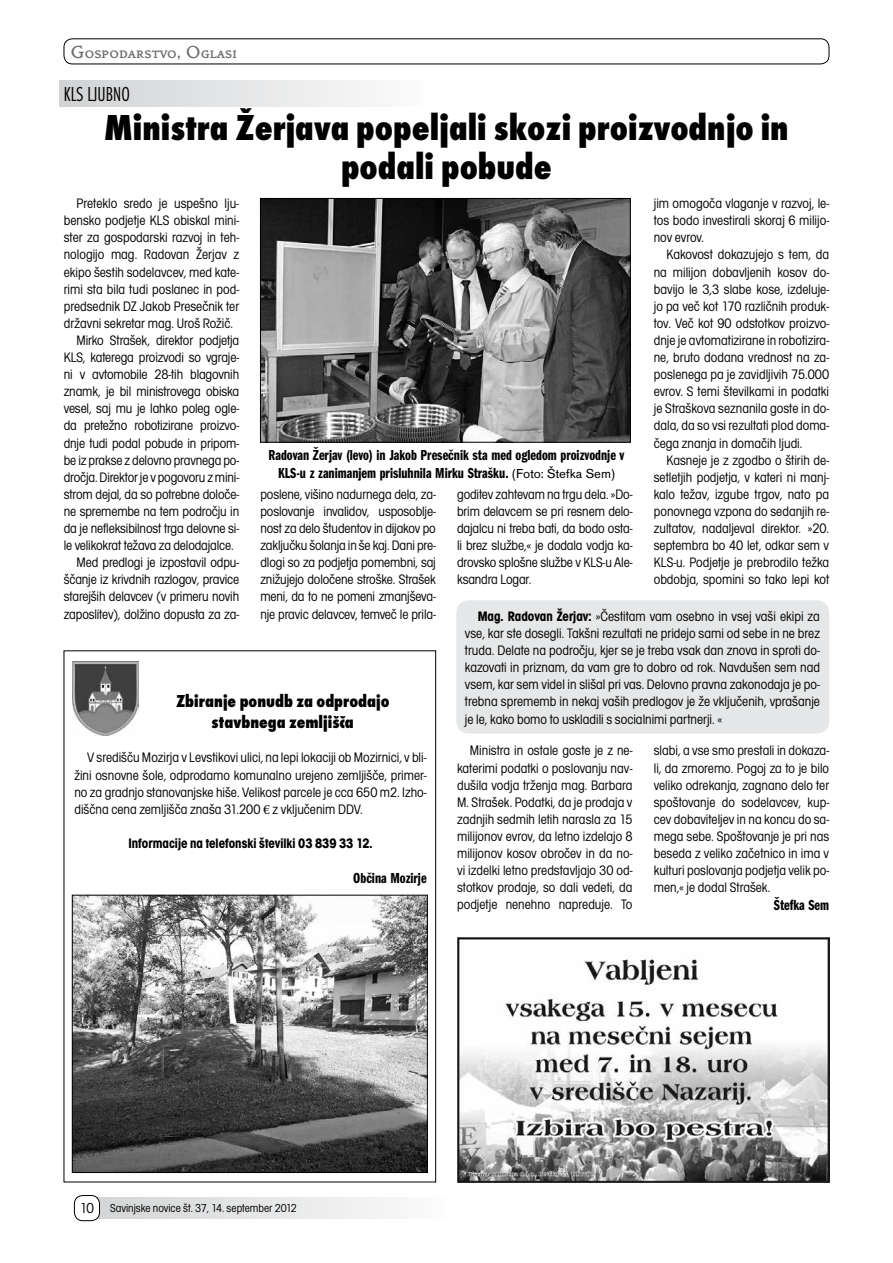
<style>
.page{position:relative;width:893px;height:1263px;background:#fff}
.page>*{position:absolute;margin:0;border:0;box-sizing:border-box;transform-origin:0 0}
.t1{font:37.5px/39px "Futura TEE Extr Bold Cond";color:#000;text-align:center}
.t2{font:21px "Futura TEE Ligh Cond";color:#000}
.t3{font:18px/21.6px "Futura TEE Extr Bold Cond";color:#000;text-align:center}
.t4{font:18px "Golden Typ SC Itc TEE Orig";color:#6d6e71}
.t5{font:15px/18px "Franklin Got Itc TEE Demi Comp";color:#000;text-align:center}
.t6{font:condensed 14.25px/17.1px "Avant Gar Got Itc TEE";letter-spacing:-.01em;color:#000;text-align:justify}
.t7{font:700 condensed 14.25px "Avant Gar Got Itc TEE";color:#000}
.t8{font:condensed 12px "Avant Gar Got Itc TEE";color:#000}
.s1{font-family:"Accius TEE";font-size:13.5px}
.s2{font-weight:700}
.s3{font-family:"Minion Pro";font-stretch:normal}
.s4{font-size:15px}
</style>
<div class="page">
<div style="left:78px;top:1197px;width:372px;height:22px;background:linear-gradient(to right,#cfd0d1,#fdfdfd)"></div>
<div style="left:74px;top:1195px;width:26px;height:26px;background:#fff;border-radius:9px"></div>
<div style="left:74px;top:1195px;width:26px;height:26px;border:1px solid #000;border-radius:9px"></div>
<div style="left:64px;top:39px;width:765px;height:25px;border:1px solid #000;border-radius:9px"></div>
<div style="left:60px;top:81px;width:369px;height:25px;background:linear-gradient(to right,#d1d2d4,#fcfcfc)"></div>
<div style="left:456px;top:600px;width:373px;height:133px;background:#e6e7e8;border-radius:13px"></div>
<img style="left:73px;top:662px;width:66px;height:74px">
<img style="left:74px;top:897px;width:352px;height:274px">
<div style="left:72px;top:895px;width:356px;height:278px;border:1px solid #000"></div>
<img style="left:457px;top:938px;width:372px;height:244px">
<img style="left:262px;top:200px;width:366px;height:240px">
<div style="left:260px;top:198px;width:370px;height:244px;border:1px solid #000"></div>
<p class="t4" style="left:71px;top:42px;width:168px">Gospodarstvo, Oglasi</p>
<h2 class="t2" style="left:64px;top:82px;width:68px">KLS LJUBNO</h2>
<h1 class="t1" style="left:104px;top:108px;width:686px">Ministra Žerjava popeljali skozi proizvodnjo in podali pobude</h1>
<p class="t6" style="left:77px;top:195px;width:164px">Preteklo sredo je uspešno lju-</p>
<p class="t6" style="left:64px;top:212px;width:177px">bensko podjetje KLS obiskal mini-</p>
<p class="t6" style="left:64px;top:229px;width:177px">ster za gospodarski razvoj in teh-</p>
<p class="t6" style="left:64px;top:246px;width:177px">nologijo mag. Radovan Žerjav z</p>
<p class="t6" style="left:64px;top:263px;width:177px">ekipo šestih sodelavcev, med kate-</p>
<p class="t6" style="left:64px;top:281px;width:177px">rimi sta bila tudi poslanec in pod-</p>
<p class="t6" style="left:64px;top:298px;width:177px">predsednik DZ Jakob Presečnik ter</p>
<p class="t6" style="left:64px;top:315px;width:171px">državni sekretar mag. Uroš Rožič.</p>
<p class="t6" style="left:77px;top:332px;width:164px">Mirko Strašek, direktor podjetja</p>
<p class="t6" style="left:64px;top:349px;width:177px">KLS, katerega proizvodi so vgraje-</p>
<p class="t6" style="left:64px;top:366px;width:177px">ni v avtomobile 28-tih blagovnih</p>
<p class="t6" style="left:64px;top:383px;width:177px">znamk, je bil ministrovega obiska</p>
<p class="t6" style="left:64px;top:400px;width:177px">vesel, saj mu je lahko poleg ogle-</p>
<p class="t6" style="left:64px;top:417px;width:177px">da pretežno robotizirane proizvo-</p>
<p class="t6" style="left:64px;top:434px;width:177px">dnje tudi podal pobude in pripom-</p>
<p class="t6" style="left:64px;top:452px;width:177px">be iz prakse z delovno pravnega po-</p>
<p class="t6" style="left:64px;top:469px;width:177px">dročja. Direktor je v pogovoru z mini-</p>
<p class="t6" style="left:64px;top:486px;width:177px">strom dejal, da so potrebne določe-</p>
<p class="t6" style="left:64px;top:503px;width:177px">ne spremembe na tem področju in</p>
<p class="t6" style="left:64px;top:520px;width:177px">da je nefleksibilnost trga delovne si-</p>
<p class="t6" style="left:64px;top:537px;width:171px">le velikokrat težava za delodajalce.</p>
<p class="t6" style="left:77px;top:554px;width:164px">Med predlogi je izpostavil odpu-</p>
<p class="t6" style="left:64px;top:571px;width:177px">ščanje iz krivdnih razlogov, pravice</p>
<p class="t6" style="left:64px;top:588px;width:177px">starejših delavcev (v primeru novih</p>
<p class="t6" style="left:64px;top:605px;width:177px">zaposlitev), dolžino dopusta za za-</p>
<p class="t6" style="left:654px;top:195px;width:177px">jim omogoča vlaganje v razvoj, le&shy;tos bodo investirali skoraj 6 milijo&shy;nov evrov.</p>
<p class="t6" style="left:654px;top:246px;width:177px;text-indent:13px">Kakovost dokazujejo s tem, da na milijon dobavljenih kosov do&shy;bavijo le 3,3 slabe kose, izdeluje&shy;jo pa več kot 170 različnih produk&shy;tov. Več kot 90 odstotkov proizvo&shy;dnje je avtomatizirane in robotizira&shy;ne, bruto dodana vrednost na za&shy;poslenega pa je zavidljivih 75.000 evrov. S temi številkami in podatki je Straškova seznanila goste in do&shy;dala, da so vsi rezultati plod doma&shy;čega znanja in domačih ljudi.</p>
<p class="t6" style="left:654px;top:452px;width:177px;text-indent:13px">Kasneje je z zgodbo o štirih de&shy;setletjih podjetja, v kateri ni manj&shy;kalo težav, izgube trgov, nato pa ponovnega vzpona do sedanjih re&shy;zultatov, nadaljeval direktor. »20. septembra bo 40 let, odkar sem v KLS-u. Podjetje je prebrodilo težka obdobja, spomini so tako lepi kot</p>
<p class="t5" style="left:269px;top:446px;width:357px">Radovan Žerjav (levo) in Jakob Presečnik sta med ogledom proizvodnje v<br>KLS-u z zanimanjem prisluhnila Mirku Strašku. <span class="s1">(Foto: Štefka Sem)</span></p>
<p class="t6" style="left:260px;top:486px;width:177px">poslene, višino nadurnega dela, za&shy;poslovanje invalidov, usposoblje&shy;nost za delo študentov in dijakov po zaključku šolanja in še kaj. Dani pre&shy;dlogi so za podjetja pomembni, saj znižujejo določene stroške. Strašek meni, da to ne pomeni zmanjševa&shy;nje pravic delavcev, temveč le prila-</p>
<p class="t6" style="left:457px;top:486px;width:177px">goditev zahtevam na trgu dela. »Do&shy;brim delavcem se pri resnem delo&shy;dajalcu ni treba bati, da bodo osta&shy;li brez službe,« je dodala vodja ka&shy;drovsko splošne službe v KLS-u Ale&shy;ksandra Logar.</p>
<p class="t6" style="left:465px;top:608px;width:357px;text-indent:13px"><span class="s2">Mag. Radovan Žerjav:</span> »Čestitam vam osebno in vsej vaši ekipi za vse, kar ste dosegli. Takšni rezultati ne pridejo sami od sebe in ne brez truda. Delate na področju, kjer se je treba vsak dan znova in sproti do&shy;kazovati in priznam, da vam gre to dobro od rok. Navdušen sem nad vsem, kar sem videl in slišal pri vas. Delovno pravna zakonodaja je po&shy;trebna sprememb in nekaj vaših predlogov je že vključenih, vprašanje je le, kako bomo to uskladili s socialnimi partnerji. «</p>
<p class="t3" style="left:176px;top:690px;width:215px">Zbiranje ponudb za odprodajo stavbnega zemljišča</p>
<p class="t6" style="left:74px;top:749px;width:354px;text-indent:13px">V središču Mozirja v Levstikovi ulici, na lepi lokaciji ob Mozirnici, v bli&shy;žini osnovne šole, odprodamo komunalno urejeno zemljišče, primer&shy;no za gradnjo stanovanjske hiše. Velikost parcele je cca 650 m2. Izho&shy;diščna cena zemljišča znaša 31.200 <span class="s3">€</span> z vključenim DDV.</p>
<p class="t7" style="left:128px;top:835px;width:246px">Informacije na telefonski številki 03 839 33 12.</p>
<p class="t5" style="left:353px;top:869px;width:75px">Občina Mozirje</p>
<p class="t6" style="left:654px;top:742px;width:177px">slabi, a vse smo prestali in dokaza&shy;li, da zmoremo. Pogoj za to je bilo veliko odrekanja, zagnano delo ter spoštovanje do sodelavcev, kup&shy;cev dobaviteljev in na koncu do sa&shy;mega sebe. Spoštovanje je pri nas beseda z veliko začetnico in ima v kulturi poslovanja podjetja velik po&shy;men,« je dodal Strašek.</p>
<p class="t5" style="left:774px;top:896px;width:57px">Štefka Sem</p>
<p class="t6" style="left:457px;top:742px;width:177px;text-indent:13px">Ministra in ostale goste je z ne&shy;katerimi podatki o poslovanju nav&shy;dušila vodja trženja mag. Barbara M. Strašek. Podatki, da je prodaja v zadnjih sedmih letih narasla za 15 milijonov evrov, da letno izdelajo 8 milijonov kosov obročev in da no&shy;vi izdelki letno predstavljajo 30 od&shy;stotkov prodaje, so dali vedeti, da podjetje nenehno napreduje. To</p>
<p class="t8" style="left:80px;top:1201px;width:219px"><span class="s4">10</span> Savinjske novice št. 37, 14. september 2012</p>
</div>
